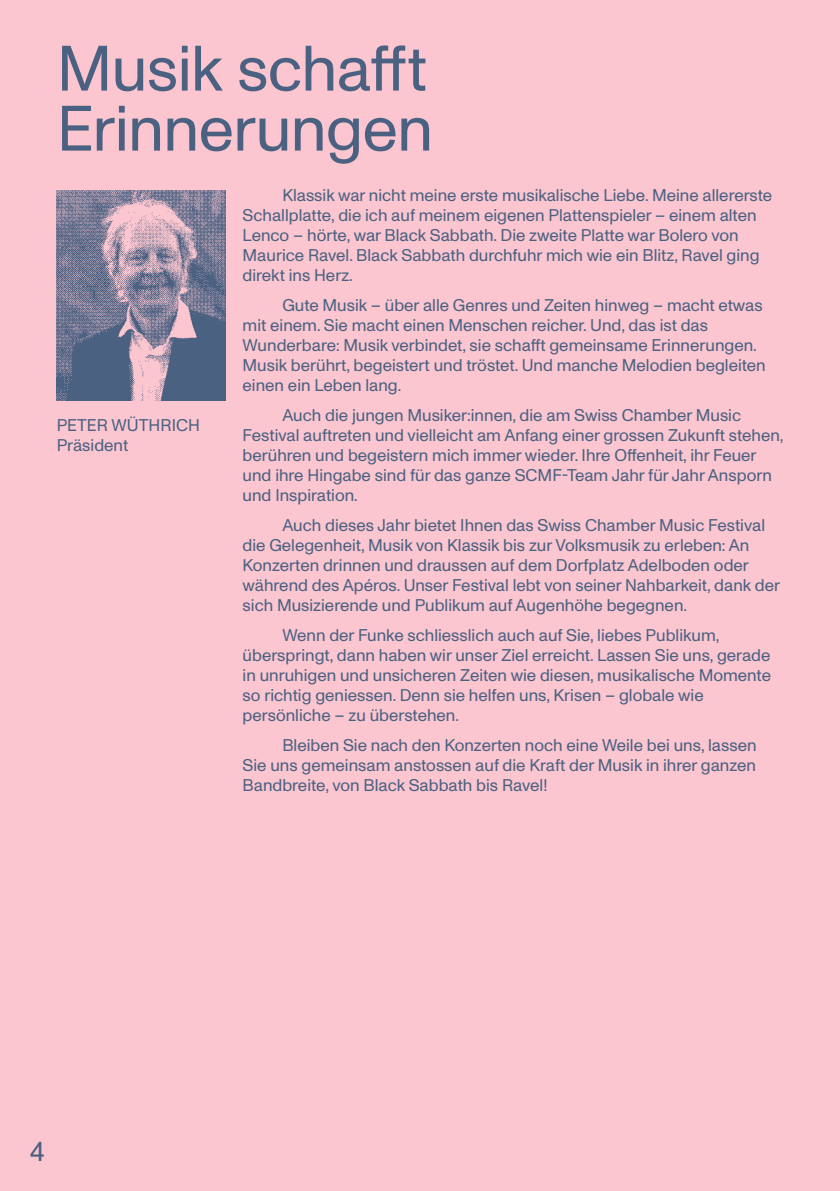
<style>
.page{position:relative;width:840px;height:1191px;background:#fff}
.page>*{position:absolute;margin:0;border:0;box-sizing:border-box;transform-origin:0 0}
.Titel_01{font:64px/60px "Monument Grotesk";letter-spacing:-.01em;color:#4b6182}
.monument_15{font:28px "Monument Grotesk";color:#4b6182}
.Monument_8_5_flatter{font:17px/20px "Monument Grotesk";color:#4b6182}
.monument-8pt_absand{font:17px/20px "Monument Grotesk";color:#4b6182}
</style>
<div class="page">
<div style="left:0;top:0;width:839px;height:1191px;background:#fbc6cf"></div>
<img style="left:57px;top:191px;width:168px;height:210px">
<p class="Titel_01" style="left:57px;top:35px;width:377px">Musik schafft<br>Erinnerungen</p>
<p class="Monument_8_5_flatter" style="left:242px;top:184px;width:531px;text-indent:40px">Klassik war nicht meine erste musikalische Liebe. Meine allererste Schallplatte, die ich auf meinem eigenen Plattenspieler – einem alten Lenco – hörte, war Black Sabbath. Die zweite Platte war Bolero von Maurice Ravel. Black Sabbath durchfuhr mich wie ein Blitz, Ravel ging direkt ins Herz.</p>
<p class="Monument_8_5_flatter" style="left:242px;top:294px;width:524px;text-indent:40px">Gute Musik – über alle Genres und Zeiten hinweg – macht etwas mit einem. Sie macht einen Menschen reicher. Und, das ist das Wunderbare: Musik verbindet, sie schafft gemeinsame Erinnerungen.<br>Musik berührt, begeistert und tröstet. Und manche Melodien begleiten einen ein Leben lang.</p>
<p class="Monument_8_5_flatter" style="left:242px;top:404px;width:542px;text-indent:40px">Auch die jungen Musiker:innen, die am Swiss Chamber Music Festival auftreten und vielleicht am Anfang einer grossen Zukunft stehen, berühren und begeistern mich immer wieder. Ihre Offenheit, ihr Feuer und ihre Hingabe sind für das ganze SCMF-Team Jahr für Jahr Ansporn und Inspiration.</p>
<p class="Monument_8_5_flatter" style="left:242px;top:514px;width:538px;text-indent:40px">Auch dieses Jahr bietet Ihnen das Swiss Chamber Music Festival die Gelegenheit, Musik von Klassik bis zur Volksmusik zu erleben: An Konzerten drinnen und draussen auf dem Dorfplatz Adelboden oder während des Apéros. Unser Festival lebt von seiner Nahbarkeit, dank der sich Musizierende und Publikum auf Augenhöhe begegnen.</p>
<p class="Monument_8_5_flatter" style="left:242px;top:624px;width:529px;text-indent:40px">Wenn der Funke schliesslich auch auf Sie, liebes Publikum, überspringt, dann haben wir unser Ziel erreicht. Lassen Sie uns, gerade in unruhigen und unsicheren Zeiten wie diesen, musikalische Momente so richtig geniessen. Denn sie helfen uns, Krisen – globale wie persönliche – zu überstehen.</p>
<p class="Monument_8_5_flatter" style="left:242px;top:734px;width:515px;text-align:justify;text-indent:40px">Bleiben Sie nach den Konzerten noch eine Weile bei uns, lassen Sie uns gemeinsam anstossen auf die Kraft der Musik in ihrer ganzen Bandbreite, von Black Sabbath bis Ravel!</p>
<p class="monument-8pt_absand" style="left:57px;top:414px;width:145px">PETER WÜTHRICH<br>Präsident</p>
<p class="monument_15" style="left:30px;top:1131px;width:16px">4</p>
</div>
